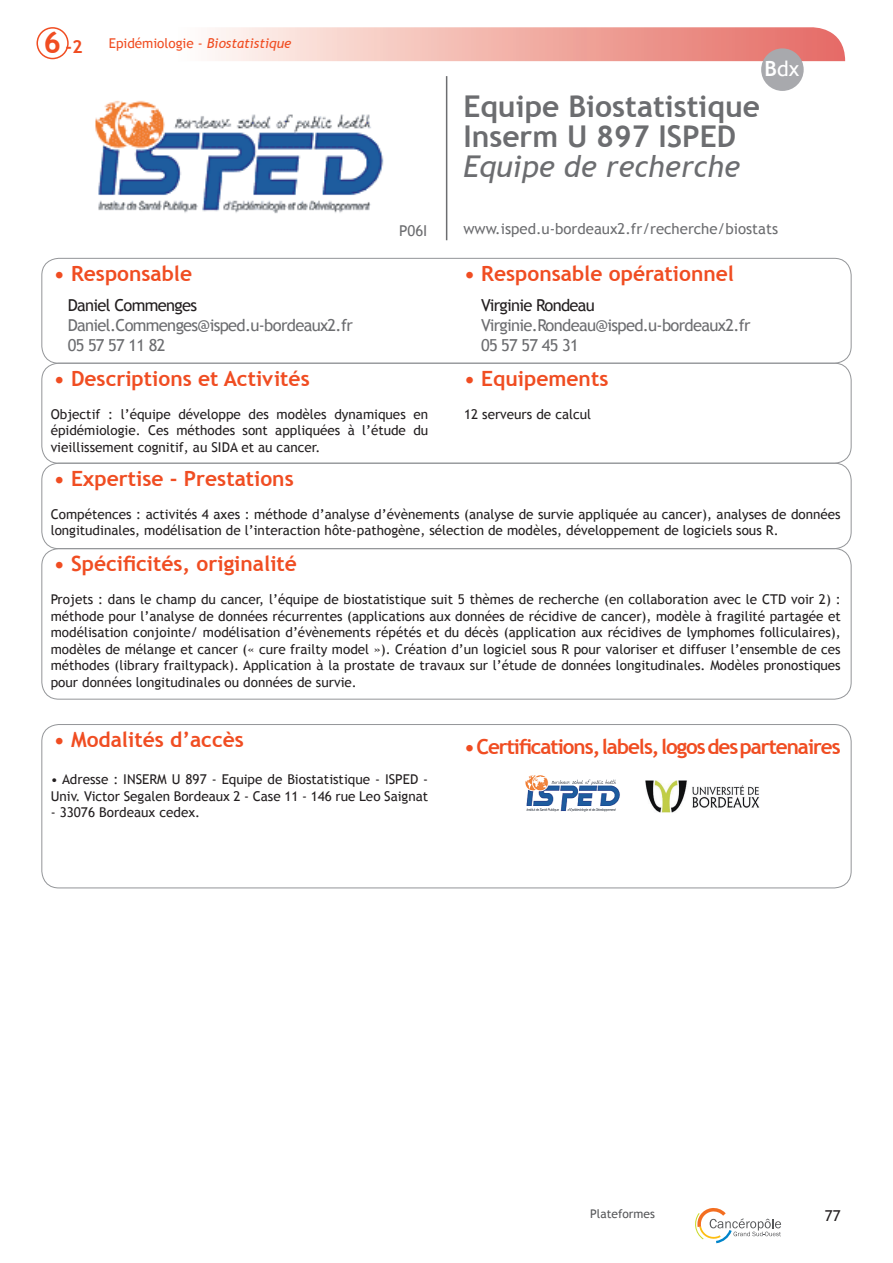
<style>
.page{position:relative;width:893px;height:1263px;background:#fff}
.page>*{position:absolute;margin:0;border:0;box-sizing:border-box;transform-origin:0 0}
.t1{font:700 30px/30px "Trebuchet MS";color:#6c6d70}
.t2{font:italic 30px "Trebuchet MS";color:#6c6d70}
.t3{font:700 30px "Trebuchet MS";color:#f04d22}
.t4{font:700 21px "Trebuchet MS";color:#f04d22}
.t5{font:21px "Trebuchet MS";color:#fff}
.t6{font:700 20.7px "Trebuchet MS";letter-spacing:-.05em;color:#f04d22}
.t7{font:700 18px "Trebuchet MS";color:#f04d22}
.t8{font:16.5px/19.8px "Trebuchet MS";letter-spacing:-.04em;color:#6c6d70}
.t9{font:16.5px "Trebuchet MS";letter-spacing:-.04em;color:#231f20}
.t10{font:15px "Trebuchet MS";color:#6c6d70}
.t11{font:15px "Trebuchet MS";color:#231f20}
.t12{font:13.5px/16.5px "Trebuchet MS";color:#231f20}
.t13{font:13.5px "Trebuchet MS";color:#f04d22}
.t14{font:12px "Trebuchet MS";color:#57585a}
.s1{font-style:italic}
.s2{font-weight:700}
</style>
<div class="page">
<div style="left:36px;top:27px;width:33px;height:32px;border:2px solid #f04d22;border-radius:50%"></div>
<svg style="left:212px;top:27px;width:633px;height:34px;background:#f1b1aa"></svg>
<svg style="left:695px;top:1208px;width:86px;height:35px"></svg>
<div style="left:41px;top:724px;width:810px;height:164px;border:1px solid #939598;border-radius:17px"></div>
<div style="left:41px;top:548px;width:810px;height:151px;border:1px solid #939598;border-radius:17px"></div>
<div style="left:41px;top:463px;width:810px;height:86px;border:1px solid #939598;border-radius:17px"></div>
<div style="left:41px;top:363px;width:810px;height:101px;border:1px solid #939598;border-radius:17px"></div>
<div style="left:41px;top:258px;width:810px;height:106px;border:1px solid #939598;border-radius:17px"></div>
<hr style="left:446px;top:76px;width:1px;height:164px;background:#6c6d70">
<img style="left:95px;top:100px;width:289px;height:114px">
<img style="left:525px;top:775px;width:95px;height:37px">
<img style="left:645px;top:780px;width:114px;height:32px">
<div style="left:761px;top:48px;width:43px;height:43px;background:#a8a9ad;border-radius:50%"></div>
<h1 class="t3" style="left:44px;top:24px;width:19px">6</h1>
<p class="t13" style="left:109px;top:35px;width:184px">Epidémiologie - <span class="s1">Biostatistique</span></p>
<h3 class="t7" style="left:66px;top:35px;width:19px">-2</h3>
<h2 class="t4" style="left:54px;top:260px;width:140px">• Responsable</h2>
<p class="t9" style="left:68px;top:295px;width:131px">Daniel Commenges</p>
<p class="t8" style="left:68px;top:315px;width:287px">Daniel.Commenges@isped.u-bordeaux2.fr<br>05 57 57 11 82</p>
<p class="t10" style="left:399px;top:222px;width:30px">P06I</p>
<h2 class="t4" style="left:54px;top:365px;width:258px">• Descriptions et Activités</h2>
<p class="t12" style="left:51px;top:406px;width:379px;text-align:justify">Objectif : l’équipe développe des modèles dynamiques en épidémiologie. Ces méthodes sont appliquées à l’étude du vieillissement cognitif, au SIDA et au cancer.</p>
<h2 class="t5" style="left:765px;top:56px;width:36px"><span class="s2">B</span>dx</h2>
<h1 class="t1" style="left:463px;top:91px;width:298px">Equipe Biostatistique<br>Inserm U 897 ISPED</h1>
<h1 class="t2" style="left:463px;top:149px;width:278px">Equipe de recherche</h1>
<p class="t10" style="left:463px;top:220px;width:316px">www.isped.u-bordeaux2.fr/recherche/biostats</p>
<h2 class="t4" style="left:464px;top:260px;width:272px">• Responsable opérationnel</h2>
<p class="t9" style="left:481px;top:295px;width:115px">Virginie Rondeau</p>
<p class="t8" style="left:481px;top:315px;width:271px">Virginie.Rondeau@isped.u-bordeaux2.fr<br>05 57 57 45 31</p>
<h2 class="t4" style="left:464px;top:365px;width:146px">• Equipements</h2>
<p class="t12" style="left:464px;top:406px;width:129px">12 serveurs de calcul</p>
<h2 class="t4" style="left:54px;top:465px;width:242px">• Expertise - Prestations</h2>
<p class="t12" style="left:51px;top:506px;width:791px">Compétences : activités 4 axes : méthode d’analyse d’évènements (analyse de survie appliquée au cancer), analyses de données longitudinales, modélisation de l’interaction hôte-pathogène, sélection de modèles, développement de logiciels sous R.</p>
<h2 class="t4" style="left:54px;top:550px;width:245px">• Spécificités, originalité</h2>
<p class="t12" style="left:51px;top:591px;width:791px;text-align:justify">Projets : dans le champ du cancer, l’équipe de biostatistique suit 5 thèmes de recherche (en collaboration avec le CTD voir 2) : méthode pour l’analyse de données récurrentes (applications aux données de récidive de cancer), modèle à fragilité partagée et modélisation conjointe/ modélisation d’évènements répétés et du décès (application aux récidives de lymphomes folliculaires), modèles de mélange et cancer (« cure frailty model »). Création d’un logiciel sous R pour valoriser et diffuser l’ensemble de ces méthodes (library frailtypack). Application à la prostate de travaux sur l’étude de données longitudinales. Modèles pronostiques pour données longitudinales ou données de survie.</p>
<h2 class="t4" style="left:54px;top:726px;width:192px">• Modalités d’accès</h2>
<p class="t12" style="left:51px;top:771px;width:379px">• Adresse : INSERM U 897 - Equipe de Biostatistique - ISPED -<br>Univ. Victor Segalen Bordeaux 2 - Case 11 - 146 rue Leo Saignat</p>
<p class="t12" style="left:51px;top:804px;width:151px">- 33076 Bordeaux cedex.</p>
<h3 class="t6" style="left:464px;top:733px;width:378px">• Certifications, labels, logos des partenaires</h3>
<p class="t14" style="left:590px;top:1207px;width:66px">Plateformes</p>
<p class="t11" style="left:825px;top:1206px;width:17px">77</p>
</div>
